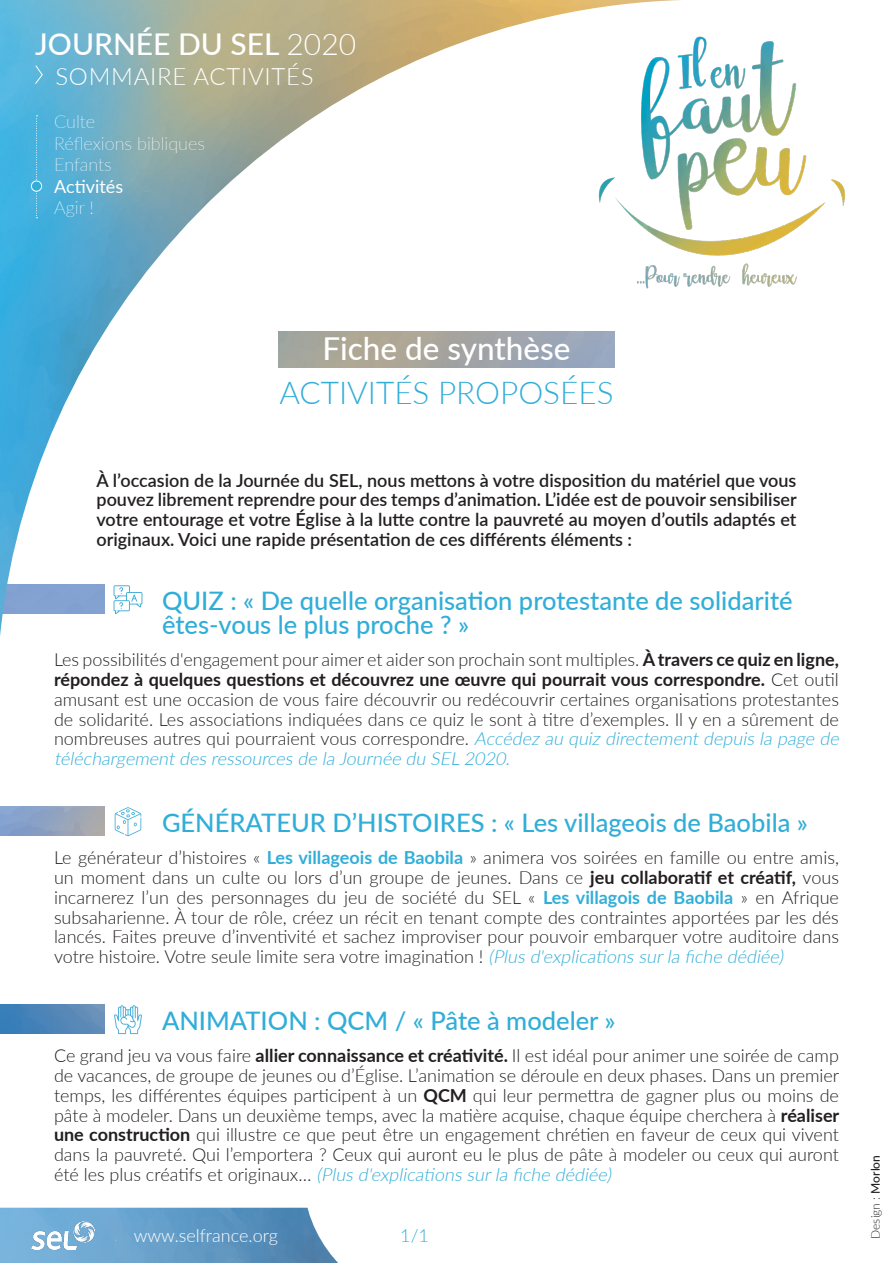
<style>
.page{position:relative;width:893px;height:1263px;background:#fff}
.page>*{position:absolute;margin:0;border:0;box-sizing:border-box;transform-origin:0 0}
.t1{font:300 31.5px/43.5px "Lato";color:#31aed8;text-align:center}
.t2{font:500 30px "Lato";color:#fff}
.SECTIONS{font:500 25.5px/24px "Lato";color:#31aed8}
.t3{font:300 24px "Lato";letter-spacing:.03em;color:#fff}
.t4{font:300 18px/19.8px "Lato";color:#231f20;text-align:justify}
.INTRO{font:600 18px/19.8px "Lato";color:#231f20;text-align:justify}
.t5{font:100 18px "Lato";color:#fff}
.t6{font:300 18px "Lato";color:#fff}
.t7{font:18px "Lato";color:#fff}
.t8{font:300 18px "Lato";color:#31aed8}
.t9{font:300 12px "Lato";color:#231f20}
.s1{font-weight:300}
.s2{font-weight:500;color:#fff}
.s3{font-weight:700}
.s4{font-style:italic;color:#31aed8}
.s5{font-weight:700;color:#31aed8}
.s6{font-weight:500}
</style>
<div class="page">
<svg style="left:115px;top:807px;width:26px;height:29px"></svg>
<svg style="left:114px;top:1005px;width:28px;height:29px"></svg>
<img style="left:0;top:1005px;width:105px;height:28px">
<img style="left:0;top:0;width:615px;height:636px">
<img style="left:0;top:1208px;width:305px;height:55px">
<svg style="left:305px;top:1207px;width:33px;height:56px"></svg>
<img style="left:32px;top:1221px;width:62px;height:28px">
<svg style="left:34px;top:65px;width:9px;height:20px"></svg>
<svg style="left:36px;top:115px;width:2px;height:103px"></svg>
<div style="left:31px;top:181px;width:11px;height:10px;background:#31aed8;border-radius:50%"></div>
<div style="left:31px;top:181px;width:11px;height:10px;border:1px solid #fff;border-radius:50%"></div>
<img style="left:571px;top:0;width:274px;height:325px">
<p class="t2" style="left:35px;top:23px;width:322px">JOURNÉE DU SEL <span class="s1">2020</span></p>
<p class="t3" style="left:55px;top:59px;width:260px">SOMMAIRE ACTIVITÉS</p>
<p class="t5" style="left:54px;top:109px;width:43px">Culte</p>
<p class="t5" style="left:54px;top:131px;width:152px">Réflexions bibliques</p>
<p class="t5" style="left:54px;top:152px;width:59px">Enfants</p>
<p class="t7" style="left:54px;top:173px;width:70px">Activités</p>
<p class="t5" style="left:54px;top:196px;width:41px">Agir !</p>
<p class="t1" style="left:279px;top:326px;width:336px"><span class="s2">Fiche de synthèse<br></span>ACTIVITÉS PROPOSÉES</p>
<p class="INTRO" style="left:97px;top:469px;width:702px">À l’occasion de la Journée du SEL, nous mettons à votre disposition du matériel que vous pouvez librement reprendre pour des temps d’animation. L’idée est de pouvoir sensibiliser votre entourage et votre Église à la lutte contre la pauvreté au moyen d’outils adaptés et originaux. Voici une rapide présentation de ces différents éléments :</p>
<p class="SECTIONS" style="left:162px;top:587px;width:632px">QUIZ : « De quelle organisation protestante de solidarité êtes-vous le plus proche ? »</p>
<p class="t4" style="left:54px;top:649px;width:790px;text-align:left">Les possibilités d'engagement pour aimer et aider son prochain sont multiples. <span class="s3">À travers ce quiz en ligne, répondez à quelques questions et découvrez une œuvre qui pourrait vous correspondre.</span> Cet outil amusant est une occasion de vous faire découvrir ou redécouvrir certaines organisations protestantes de solidarité. Les associations indiquées dans ce quiz le sont à titre d’exemples. Il y en a sûrement de nombreuses autres qui pourraient vous correspondre. <span class="s4">Accédez au quiz directementdepuisla page de téléchargementdesressourcesde la Journée du SEL2020.</span></p>
<p class="SECTIONS" style="left:162px;top:809px;width:647px">GÉNÉRATEUR D’HISTOIRES : « Les villageois de Baobila »</p>
<p class="t4" style="left:54px;top:847px;width:786px">Le générateur d’histoires « <span class="s5">Les villageois de Baobila</span> » animera vos soirées en famille ou entre amis, un moment dans un culte ou lors d’un groupe de jeunes. Dans ce <span class="s3">jeu collaboratif et créatif,</span> vous incarnerez l’un des personnages du jeu de société du SEL « <span class="s5">Les villagois de Baobila</span> » en Afrique subsaharienne. À tour de rôle, créez un récit en tenant compte des contraintes apportées par les dés lancés. Faites preuve d’inventivité et sachez improviser pour pouvoir embarquer votre auditoire dans votre histoire. Votre seule limite sera votre imagination ! <span class="s4">(Plusd'explicationssurla fiche dédiée)</span></p>
<p class="SECTIONS" style="left:162px;top:1007px;width:455px">ANIMATION : QCM / « Pâte à modeler »</p>
<p class="t4" style="left:54px;top:1045px;width:787px">Ce grand jeu va vous faire <span class="s3">allier connaissance et créativité.</span> Il est idéal pour animer une soirée de camp de vacances, de groupe de jeunes ou d’Église. L’animation se déroule en deux phases. Dans un premier temps, les différentes équipes participent à un <span class="s3">QCM</span> qui leur permettra de gagner plus ou moins de pâte à modeler. Dans un deuxième temps, avec la matière acquise, chaque équipe cherchera à <span class="s3">réaliser une construction</span> qui illustre ce que peut être un engagement chrétien en faveur de ceux qui vivent dans la pauvreté. Qui l’emportera ? Ceux qui auront eu le plus de pâte à modeler ou ceux qui auront été l e s p l u s c ré a ti fs e t o r i g i n a u x … <span class="s4">(Plusd'explicationssurla fiche dédiée)</span></p>
<p class="t6" style="left:134px;top:1223px;width:146px">www.selfrance.org</p>
<p class="t8" style="left:400px;top:1223px;width:30px">1/1</p>
<p class="t9" style="left:867px;top:1239px;width:85px;rotate:-90deg">Design : <span class="s6">Morlon</span></p>
</div>
